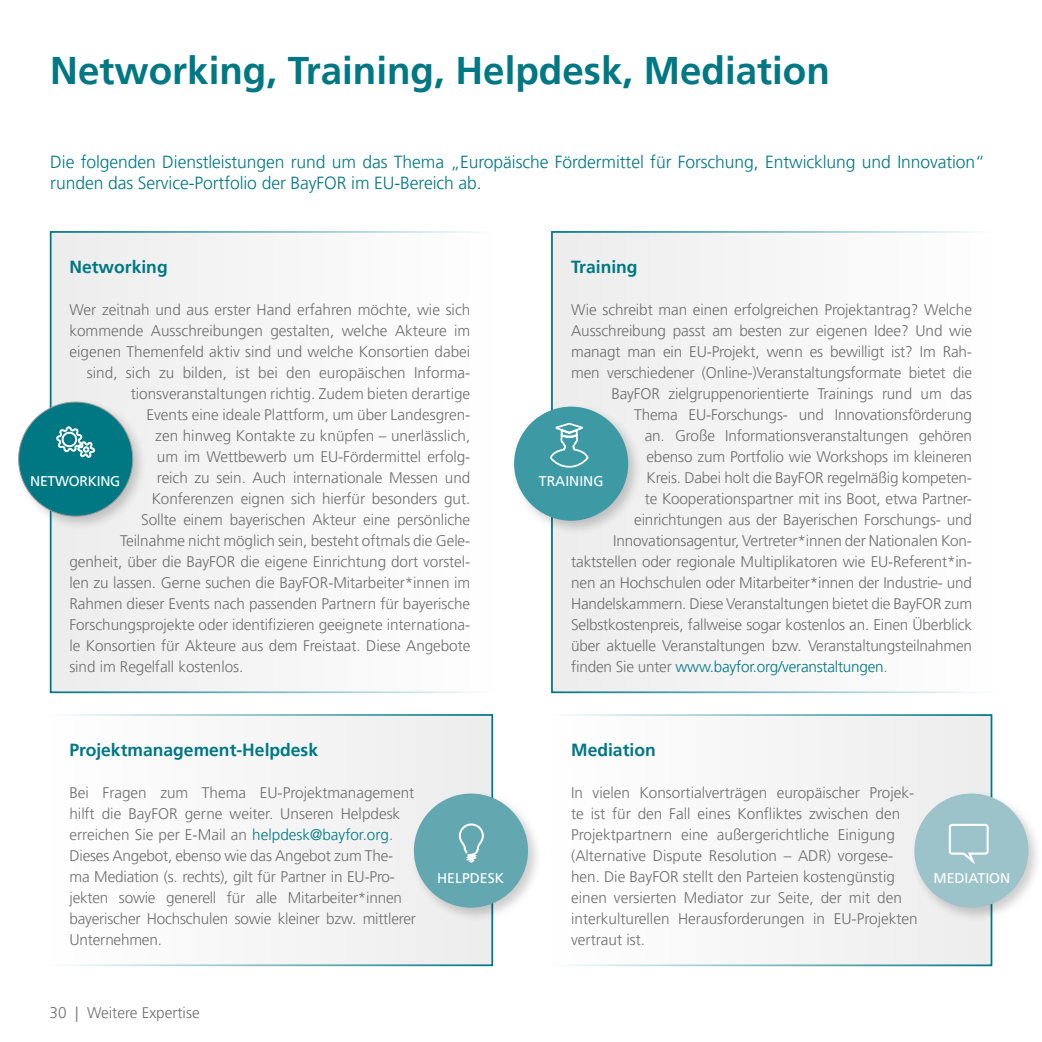
<style>
.page{position:relative;width:1042px;height:1042px;background:#fff}
.page>*{position:absolute;margin:0;border:0;box-sizing:border-box;transform-origin:0 0}
.t1{font:700 38.5px "Frutiger LT Pro";color:#007884}
.t2{font:300 17.5px/21px "Frutiger LT Pro";letter-spacing:-.005em;color:#007884}
.t3{font:700 17.5px "Frutiger LT Pro";color:#007884}
.t4{font:300 15.4px/21px "Frutiger LT Pro";letter-spacing:-.005em;color:#706f6f}
.t5{font:300 15.4px "Frutiger LT Pro";letter-spacing:-.015em;color:#007884}
.t6{font:14px "Frutiger LT Pro";color:#fff}
.t7{font:14px "Frutiger LT Pro";letter-spacing:-.02em;color:#fff}
.s1{color:#706f6f}
.s2{color:#007884}
</style>
<div class="page">
<div style="left:50px;top:231px;width:443px;height:462px;background:#f6f6f6"></div>
<div style="left:50px;top:714px;width:443px;height:252px;background:#f6f6f6"></div>
<div style="left:549px;top:714px;width:443px;height:252px;background:#f6f6f6"></div>
<div style="left:551px;top:231px;width:442px;height:462px;background:#f6f6f6;border:2px solid #007884"></div>
<div style="left:409px;top:789px;width:133px;height:133px;background:#000;opacity:.2"></div>
<div style="left:414px;top:793px;width:114px;height:114px;background:#63a7b1;border-radius:50%"></div>
<svg style="left:458px;top:823px;width:26px;height:40px"></svg>
<div style="left:14px;top:398px;width:133px;height:133px;background:#000;opacity:.2"></div>
<svg style="left:17px;top:400px;width:118px;height:118px"></svg>
<div style="left:509px;top:402px;width:133px;height:133px;background:#000;opacity:.2"></div>
<div style="left:514px;top:407px;width:114px;height:114px;background:#3d9aa5;border-radius:50%"></div>
<svg style="left:549px;top:422px;width:40px;height:46px"></svg>
<div style="left:910px;top:789px;width:132px;height:133px;background:#000;opacity:.2"></div>
<div style="left:914px;top:793px;width:114px;height:114px;background:#9dc3ca;border-radius:50%"></div>
<svg style="left:948px;top:823px;width:41px;height:41px"></svg>
<h1 class="t1" style="left:50px;top:48px;width:781px">Networking, Training, Helpdesk, Mediation</h1>
<p class="t2" style="left:50px;top:152px;width:936px">Die folgenden Dienstleistungen rund um das Thema „Europäische Fördermittel für Forschung, Entwicklung und Innovation“ runden das Service-Portfolio der BayFOR im EU-Bereich ab.</p>
<p class="t3" style="left:69px;top:256px;width:100px">Networking</p>
<p class="t4" style="left:69px;top:299px;width:402px">Wer zeitnah und aus erster Hand erfahren möchte, wie sich</p>
<p class="t4" style="left:69px;top:320px;width:402px">kommende Ausschreibungen gestalten, welche Akteure im</p>
<p class="t4" style="left:69px;top:341px;width:402px">eigenen Themenfeld aktiv sind und welche Konsortien dabei</p>
<p class="t4" style="left:87px;top:362px;width:383px">sind, sich zu bilden, ist bei den europäischen Informa-</p>
<p class="t4" style="left:131px;top:383px;width:341px">tionsveranstaltungen richtig. Zudem bieten derartige</p>
<p class="t4" style="left:146px;top:404px;width:325px">Events eine ideale Plattform, um über Landesgren-</p>
<p class="t4" style="left:155px;top:425px;width:316px">zen hinweg Kontakte zu knüpfen – unerlässlich,</p>
<p class="t4" style="left:157px;top:446px;width:315px">um im Wettbewerb um EU-Fördermittel erfolg-</p>
<p class="t4" style="left:157px;top:467px;width:315px">reich zu sein. Auch internationale Messen und</p>
<p class="t4" style="left:152px;top:488px;width:320px">Konferenzen eignen sich hierfür besonders gut.</p>
<p class="t4" style="left:141px;top:509px;width:330px">Sollte einem bayerischen Akteur eine persönliche</p>
<p class="t4" style="left:120px;top:530px;width:350px">Teilnahme nicht möglich sein, besteht oftmals die Gele-</p>
<p class="t4" style="left:69px;top:551px;width:402px">genheit, über die BayFOR die eigene Einrichtung dort vorstel-</p>
<p class="t4" style="left:69px;top:572px;width:402px">len zu lassen. Gerne suchen die BayFOR-Mitarbeiter*innen im</p>
<p class="t4" style="left:69px;top:593px;width:402px">Rahmen dieser Events nach passenden Partnern für bayerische</p>
<p class="t4" style="left:69px;top:614px;width:402px">Forschungsprojekte oder identifizieren geeignete internationa-</p>
<p class="t4" style="left:69px;top:635px;width:402px">le Konsortien für Akteure aus dem Freistaat. Diese Angebote</p>
<p class="t4" style="left:69px;top:656px;width:175px">sind im Regelfall kostenlos.</p>
<p class="t7" style="left:30px;top:473px;width:92px">NETWORKING</p>
<p class="t3" style="left:571px;top:256px;width:68px">Training</p>
<p class="t4" style="left:571px;top:299px;width:402px">Wie schreibt man einen erfolgreichen Projektantrag? Welche</p>
<p class="t4" style="left:571px;top:320px;width:402px">Ausschreibung passt am besten zur eigenen Idee? Und wie</p>
<p class="t4" style="left:571px;top:341px;width:402px">managt man ein EU-Projekt, wenn es bewilligt ist? Im Rah-</p>
<p class="t4" style="left:571px;top:362px;width:402px">men verschiedener (Online-)Veranstaltungsformate bietet die</p>
<p class="t4" style="left:611px;top:383px;width:362px">BayFOR zielgruppenorientierte Trainings rund um das</p>
<p class="t4" style="left:634px;top:404px;width:339px">Thema EU-Forschungs- und Innovationsförderung</p>
<p class="t4" style="left:645px;top:425px;width:329px">an. Große Informationsveranstaltungen gehören</p>
<p class="t4" style="left:646px;top:446px;width:327px">ebenso zum Portfolio wie Workshops im kleineren</p>
<p class="t4" style="left:646px;top:467px;width:327px">Kreis. Dabei holt die BayFOR regelmäßig kompeten-</p>
<p class="t4" style="left:645px;top:488px;width:329px">te Kooperationspartner mit ins Boot, etwa Partner-</p>
<p class="t4" style="left:634px;top:509px;width:339px">einrichtungen aus der Bayerischen Forschungs- und</p>
<p class="t4" style="left:613px;top:530px;width:360px">Innovationsagentur, Vertreter*innen der Nationalen Kon-</p>
<p class="t4" style="left:571px;top:551px;width:402px">taktstellen oder regionale Multiplikatoren wie EU-Referent*in-</p>
<p class="t4" style="left:571px;top:572px;width:402px">nen an Hochschulen oder Mitarbeiter*innen der Industrie- und</p>
<p class="t4" style="left:571px;top:593px;width:402px">Handelskammern. Diese Veranstaltungen bietet die BayFOR zum</p>
<p class="t4" style="left:571px;top:614px;width:402px">Selbstkostenpreis, fallweise sogar kostenlos an. Einen Überblick</p>
<p class="t4" style="left:571px;top:635px;width:402px">über aktuelle Veranstaltungen bzw. Veranstaltungsteilnahmen</p>
<p class="t5" style="left:571px;top:658px;width:318px"><span class="s1">finden Sie unter</span> www.bayfor.org/veranstaltungen<span class="s1">.</span></p>
<p class="t6" style="left:539px;top:473px;width:66px">TRAINING</p>
<p class="t3" style="left:69px;top:739px;width:250px">Projektmanagement-Helpdesk</p>
<p class="t4" style="left:69px;top:782px;width:348px">Bei Fragen zum Thema EU-Projektmanagement hilft die BayFOR gerne weiter. Unseren Helpdesk erreichen Sie per E-Mail an <span class="s2">helpdesk@bayfor.org</span>.<br>Dieses Angebot, ebenso wie das Angebot zum The&shy;ma Mediation (s. rechts), gilt für Partner in EU-Pro&shy;jekten sowie generell für alle Mitarbeiter*innen bayerischer Hochschulen sowie kleiner bzw. mittlerer Unternehmen.</p>
<p class="t6" style="left:437px;top:869px;width:68px">HELPDESK</p>
<p class="t3" style="left:571px;top:739px;width:86px">Mediation</p>
<p class="t4" style="left:571px;top:782px;width:348px">In vielen Konsortialverträgen europäischer Projek&shy;te ist für den Fall eines Konfliktes zwischen den Projektpartnern eine außergerichtliche Einigung (Alternative Dispute Resolution – ADR) vorgese&shy;hen. Die BayFOR stellt den Parteien kostengünstig einen versierten Mediator zur Seite, der mit den interkulturellen Herausforderungen in EU-Projekten vertraut ist.</p>
<p class="t6" style="left:933px;top:869px;width:78px">MEDIATION</p>
<p class="t4" style="left:50px;top:1002px;width:152px">30 | Weitere Expertise</p>
</div>
